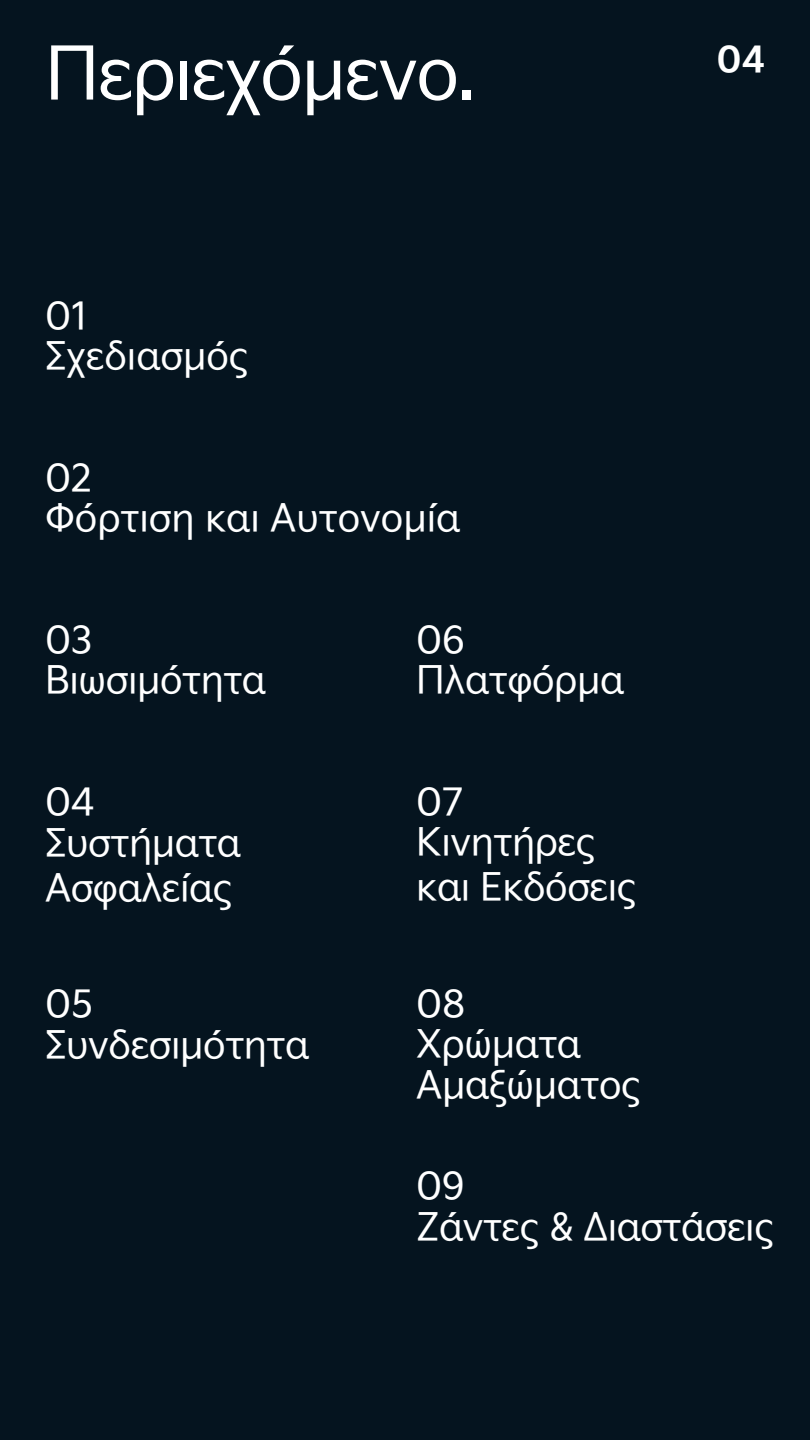
<style>
.page{position:relative;width:810px;height:1440px;background:#05141f}
.page>*{position:absolute;margin:0;border:0;box-sizing:border-box;transform-origin:0 0}
.t1{font:71.25px "Kia Signature OTF Regular";letter-spacing:-.02em;color:#fff}
.t2{font:37.5px/40.5px "Kia Signature OTF Regular";letter-spacing:-.01em;color:#fff}
.t3{font:36px "Kia Signature OTF Bold";color:#fff}
</style>
<div class="page">
<h1 class="t1" style="left:45px;top:21px;width:431px">Περιεχόμενο.</h1>
<p class="t2" style="left:45px;top:293px;width:44px">01</p>
<p class="t2" style="left:45px;top:333px;width:205px">Σχεδιασμός</p>
<p class="t2" style="left:45px;top:455px;width:417px">02<br>Φόρτιση και Αυτονομία</p>
<p class="t2" style="left:45px;top:617px;width:223px">03<br>Βιωσιμότητα</p>
<p class="t2" style="left:45px;top:778px;width:198px;line-height:41.3px">04<br>Συστήματα</p>
<p class="t2" style="left:45px;top:865px;width:189px">Ασφαλείας</p>
<p class="t2" style="left:45px;top:981px;width:266px">05<br>Συνδεσιμότητα</p>
<p class="t2" style="left:416px;top:617px;width:209px">06<br>Πλατφόρμα</p>
<p class="t2" style="left:416px;top:779px;width:180px">07<br>Κινητήρες</p>
<p class="t2" style="left:416px;top:864px;width:222px">και Εκδόσεις</p>
<p class="t2" style="left:416px;top:981px;width:226px;line-height:40.7px">08<br>Χρώματα<br>Αμαξώματος</p>
<p class="t3" style="left:716px;top:32px;width:50px">04</p>
<p class="t2" style="left:416px;top:1163px;width:359px;line-height:41.2px">09<br>Ζάντες &amp; Διαστάσεις</p>
</div>
